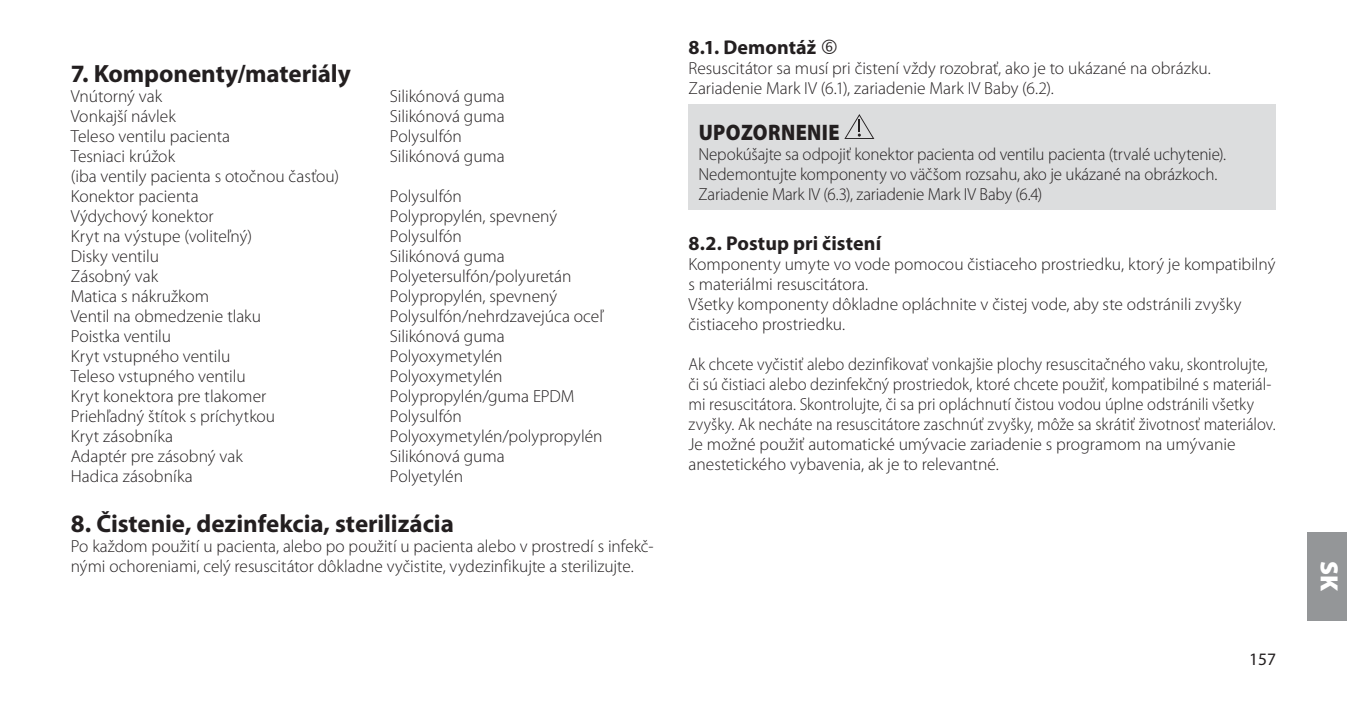
<style>
.page{position:relative;width:1347px;height:709px;background:#fff}
.page>*{position:absolute;margin:0;border:0;box-sizing:border-box;transform-origin:0 0}
.t1{font:700 25px "Myriad Pro";letter-spacing:-.005em;color:#231f20}
.t2{font:900 25px "Myriad Pro";color:#fff}
.t3{font:900 22.5px "Myriad Pro";letter-spacing:.02em;color:#231f20;scale:.9 1}
.t4{font:700 20px "Myriad Pro";letter-spacing:.005em;color:#231f20}
.t5{font:300 17.5px/20px "Myriad Pro";color:#231f20}
.t6{font:300 17.5px/20px "Myriad Pro";color:#231f20;scale:.95 1}
.t7{font:17.5px "Myriad Pro";color:#231f20}
</style>
<div class="page">
<div style="left:1307px;top:531px;width:39px;height:89px;background:#949698"></div>
<div style="left:688px;top:104px;width:588px;height:105px;background:#dcddde"></div>
<svg style="left:844px;top:114px;width:30px;height:25px"></svg>
<h1 class="t1" style="left:71px;top:57px;width:281px">7. Komponenty/materiály</h1>
<p class="t5" style="left:71px;top:86px;width:93px">Vnútorný vak</p>
<p class="t5" style="left:390px;top:86px;width:116px">Silikónová guma</p>
<p class="t5" style="left:71px;top:106px;width:106px">Vonkajší návlek</p>
<p class="t5" style="left:390px;top:106px;width:116px">Silikónová guma</p>
<p class="t5" style="left:71px;top:126px;width:161px">Teleso ventilu pacienta</p>
<p class="t5" style="left:390px;top:126px;width:74px">Polysulfón</p>
<p class="t5" style="left:71px;top:146px;width:106px">Tesniaci krúžok</p>
<p class="t5" style="left:390px;top:146px;width:116px">Silikónová guma</p>
<p class="t5" style="left:71px;top:166px;width:270px">(iba ventily pacienta s otočnou časťou)<br>Konektor pacienta</p>
<p class="t5" style="left:390px;top:186px;width:74px">Polysulfón</p>
<p class="t5" style="left:71px;top:206px;width:144px">Výdychový konektor</p>
<p class="t5" style="left:390px;top:206px;width:169px">Polypropylén, spevnený</p>
<p class="t5" style="left:71px;top:226px;width:183px">Kryt na výstupe (voliteľný)</p>
<p class="t5" style="left:390px;top:226px;width:74px">Polysulfón</p>
<p class="t5" style="left:71px;top:246px;width:90px">Disky ventilu</p>
<p class="t5" style="left:390px;top:246px;width:116px">Silikónová guma</p>
<p class="t5" style="left:71px;top:266px;width:89px">Zásobný vak</p>
<p class="t5" style="left:390px;top:266px;width:183px">Polyetersulfón/polyuretán</p>
<p class="t5" style="left:71px;top:286px;width:140px">Matica s nákružkom</p>
<p class="t5" style="left:390px;top:286px;width:169px">Polypropylén, spevnený</p>
<p class="t5" style="left:71px;top:306px;width:192px">Ventil na obmedzenie tlaku</p>
<p class="t5" style="left:390px;top:306px;width:215px">Polysulfón/nehrdzavejúca oceľ</p>
<p class="t5" style="left:71px;top:326px;width:102px">Poistka ventilu</p>
<p class="t5" style="left:390px;top:326px;width:116px">Silikónová guma</p>
<p class="t5" style="left:71px;top:346px;width:161px">Kryt vstupného ventilu</p>
<p class="t5" style="left:390px;top:346px;width:114px">Polyoxymetylén</p>
<p class="t5" style="left:71px;top:366px;width:176px">Teleso vstupného ventilu</p>
<p class="t5" style="left:390px;top:366px;width:114px">Polyoxymetylén</p>
<p class="t5" style="left:71px;top:386px;width:197px">Kryt konektora pre tlakomer</p>
<p class="t5" style="left:390px;top:386px;width:186px">Polypropylén/guma EPDM</p>
<p class="t5" style="left:71px;top:406px;width:206px">Priehľadný štítok s príchytkou</p>
<p class="t5" style="left:390px;top:406px;width:74px">Polysulfón</p>
<p class="t5" style="left:71px;top:426px;width:104px">Kryt zásobníka</p>
<p class="t5" style="left:390px;top:426px;width:214px">Polyoxymetylén/polypropylén</p>
<p class="t5" style="left:71px;top:446px;width:173px">Adaptér pre zásobný vak</p>
<p class="t5" style="left:390px;top:446px;width:116px">Silikónová guma</p>
<p class="t5" style="left:71px;top:466px;width:123px">Hadica zásobníka</p>
<p class="t5" style="left:390px;top:466px;width:75px">Polyetylén</p>
<h1 class="t1" style="left:71px;top:507px;width:384px">8. Čistenie, dezinfekcia, sterilizácia</h1>
<p class="t5" style="left:71px;top:536px;width:584px">Po každom použití u pacienta, alebo po použití u pacienta alebo v prostredí s infekč&shy;nými ochoreniami, celý resuscitátor dôkladne vyčistite, vydezinfikujte a sterilizujte.</p>
<p class="t4" style="left:688px;top:34px;width:129px">8.1. Demontáž</p>
<p class="t5" style="left:688px;top:58px;width:524px">Resuscitátor sa musí pri čistení vždy rozobrať, ako je to ukázané na obrázku.<br>Zariadenie Mark IV (6.1), zariadenie Mark IV Baby (6.2).</p>
<p class="t3" style="left:698px;top:117px;width:158px">UPOZORNENIE</p>
<p class="t5" style="left:698px;top:143px;width:529px">Nepokúšajte sa odpojiť konektor pacienta od ventilu pacienta (trvalé uchytenie).<br>Nedemontujte komponenty vo väčšom rozsahu, ako je ukázané na obrázkoch.<br>Zariadenie Mark IV (6.3), zariadenie Mark IV Baby (6.4)</p>
<p class="t4" style="left:688px;top:230px;width:194px">8.2. Postup pri čistení</p>
<p class="t5" style="left:688px;top:253px;width:588px">Komponenty umyte vo vode pomocou čistiaceho prostriedku, ktorý je kompatibilný s materiálmi resuscitátora.<br>Všetky komponenty dôkladne opláchnite v čistej vode, aby ste odstránili zvyšky čistiaceho prostriedku.</p>
<p class="t6" style="left:688px;top:353px;width:619px">Ak chcete vyčistiť alebo dezinfikovať vonkajšie plochy resuscitačného vaku, skontrolujte, či sú čistiaci alebo dezinfekčný prostriedok, ktoré chcete použiť, kompatibilné s materiál&shy;mi resuscitátora. Skontrolujte, či sa pri opláchnutí čistou vodou úplne odstránili všetky zvyšky. Ak necháte na resuscitátore zaschnúť zvyšky, môže sa skrátiť životnosť materiálov.<br>Je možné použiť automatické umývacie zariadenie s programom na umývanie anestetického vybavenia, ak je to relevantné.</p>
<p class="t7" style="left:1249px;top:650px;width:28px">157</p>
<h1 class="t2" style="left:1345px;top:561px;width:32px;rotate:90deg">SK</h1>
</div>
